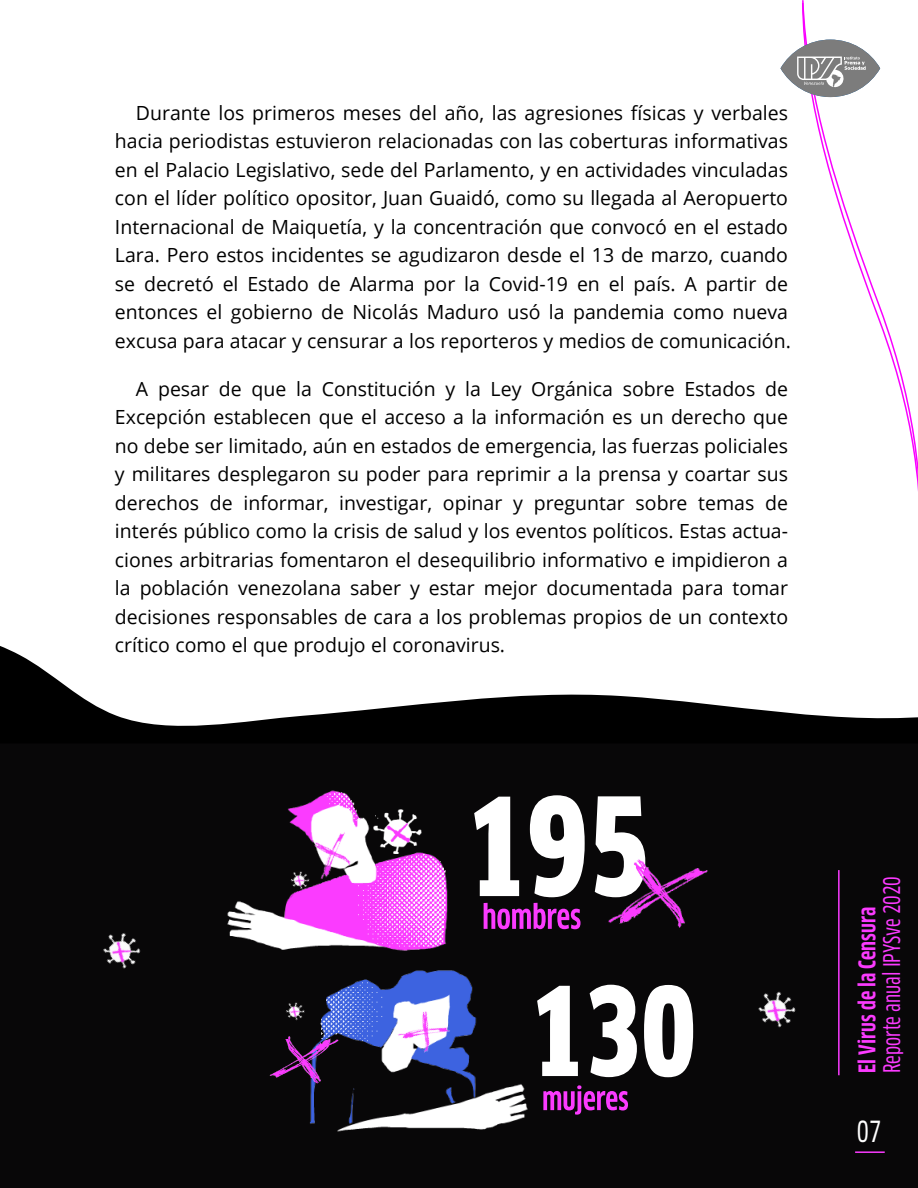
<style>
.page{position:relative;width:918px;height:1188px;background:#fff}
.page>*{position:absolute;margin:0;border:0;box-sizing:border-box;transform-origin:0 0}
.t1{font:28.5px "Clan Pro Cond News";color:#fff}
.t2{font:22.5px "Clan Pro Cond News";color:#fb3bff}
.t3{font:700 condensed 22.5px "Clan Pro";color:#fb3bff}
.t4{font:19.5px/28.5px "Open Sans";color:#000}
</style>
<div class="page">
<div style="left:0;top:730px;width:918px;height:458px;background:#080708"></div>
<svg style="left:545px;top:986px;width:33px;height:90px"></svg>
<svg style="left:590px;top:985px;width:47px;height:92px"></svg>
<svg style="left:644px;top:985px;width:49px;height:92px"></svg>
<svg style="left:545px;top:1085px;width:83px;height:30px"></svg>
<svg style="left:484px;top:903px;width:97px;height:26px"></svg>
<svg style="left:474px;top:797px;width:45px;height:99px"></svg>
<svg style="left:530px;top:795px;width:55px;height:102px"></svg>
<svg style="left:595px;top:796px;width:50px;height:97px"></svg>
<img style="left:227px;top:790px;width:221px;height:161px">
<img style="left:309px;top:970px;width:236px;height:162px">
<img style="left:367px;top:803px;width:58px;height:58px">
<img style="left:103px;top:933px;width:38px;height:36px">
<img style="left:286px;top:996px;width:24px;height:32px">
<img style="left:283px;top:865px;width:32px;height:32px">
<img style="left:758px;top:991px;width:38px;height:37px">
<img style="left:597px;top:853px;width:111px;height:75px">
<img style="left:269px;top:1029px;width:77px;height:58px">
<img style="left:298px;top:822px;width:71px;height:67px">
<img style="left:389px;top:1000px;width:70px;height:67px">
<svg style="left:0;top:646px;width:918px;height:84px"></svg>
<hr style="left:855px;top:1151px;width:30px;height:2px;background:#fb3bff">
<hr style="left:838px;top:870px;width:2px;height:205px;background:#fb3bff">
<svg style="left:802px;top:1px;width:116px;height:490px"></svg>
<svg style="left:781px;top:40px;width:99px;height:57px;background:#8e8f91"></svg>
<svg style="left:797px;top:57px;width:69px;height:30px"></svg>
<p class="t4" style="left:115px;top:98px;width:677px;text-indent:21px">Durante los primeros meses del año, las agresiones físicas y verbales hacia periodistas estuvieron relacionadas con las coberturas informativas en el Palacio Legislativo, sede del Parlamento, y en actividades vinculadas con el líder político opositor, Juan Guaidó, como su llegada al Aeropuerto Internacional de Maiquetía, y la concentración que convocó en el estado Lara. Pero estos incidentes se agudizaron desde el 13 de marzo, cuando se decretó el Estado de Alarma por la Covid-19 en el país. A partir de entonces el gobierno de Nicolás Maduro usó la pandemia como nueva excusa para atacar y censurar a los reporteros y medios de comunicación.</p>
<p class="t4" style="left:115px;top:374px;width:675px;text-align:justify;text-indent:21px">A pesar de que la Constitución y la Ley Orgánica sobre Estados de Excepción establecen que el acceso a la información es un derecho que no debe ser limitado, aún en estados de emergencia, las fuerzas policiales y militares desplegaron su poder para reprimir a la prensa y coartar sus derechos de informar, investigar, opinar y preguntar sobre temas de interés público como la crisis de salud y los eventos políticos. Estas actua&shy;ciones arbitrarias fomentaron el desequilibrio informativo e impidieron a la población venezolana saber y estar mejor documentada para tomar decisiones responsables de cara a los problemas propios de un contexto crítico como el que produjo el coronavirus.</p>
<p class="t2" style="left:879px;top:1073px;width:198px;rotate:-90deg">Reporte anual IPYSve 2020</p>
<p class="t3" style="left:854px;top:1073px;width:167px;rotate:-90deg">El Virus de la Censura</p>
<h1 class="t1" style="left:857px;top:1115px;width:26px">07</h1>
</div>
